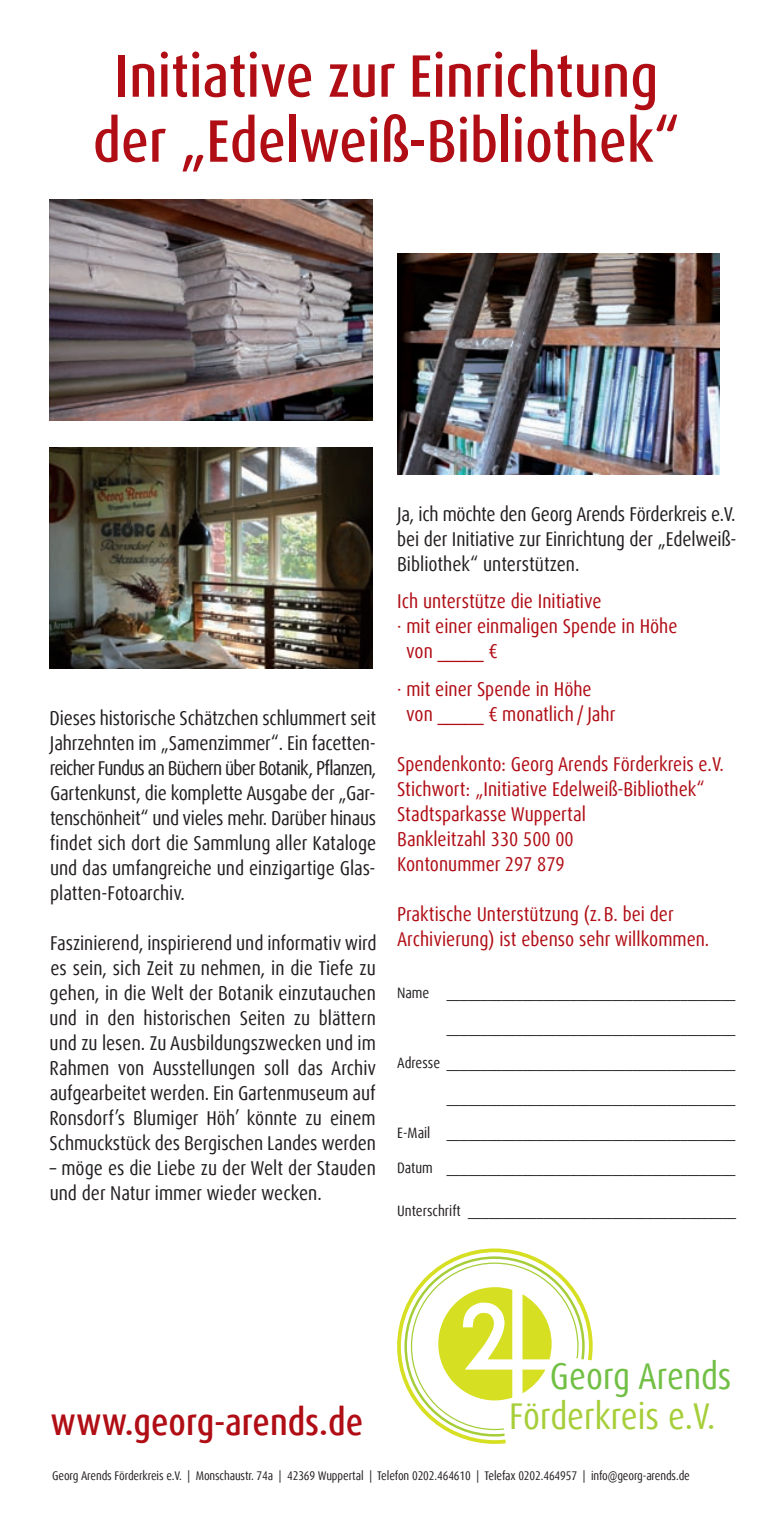
<style>
.page{position:relative;width:773px;height:1517px;background:#fff}
.page>*{position:absolute;margin:0;border:0;box-sizing:border-box;transform-origin:0 0}
.t1{font:500 condensed 60px/65px "Dax Offc";color:#b00d15;text-align:center}
.t2{font:500 condensed 37.5px "Dax Offc";color:#b00d15}
.t3{font:condensed 37.25px "Dax Offc";color:#a6ce39}
.t4{font:condensed 37.25px "Dax Offc";color:#71bf44}
.t5{font:condensed 20px/25px "Dax Offc";color:#231f20;text-align:justify}
.t6{font:condensed 20px/25px "Dax Offc";color:#b00d15}
.t7{font:condensed 15px "Dax Offc";color:#231f20}
.t8{font:condensed 12.5px "Dax Offc";letter-spacing:-.01em;color:#231f20}
</style>
<div class="page">
<svg style="left:397px;top:1248px;width:196px;height:196px"></svg>
<img style="left:50px;top:200px;width:322px;height:220px">
<img style="left:50px;top:448px;width:322px;height:221px">
<img style="left:397px;top:254px;width:322px;height:221px">
<h1 class="t1" style="left:93px;top:43px;width:588px">Initiative zur Einrichtung der „Edelweiß-Bibliothek“</h1>
<p class="t5" style="left:50px;top:705px;width:328px">Dieses historische Schätzchen schlummert seit Jahrzehnten im „Samenzimmer“. Ein facetten&shy;reicher Fundus an Büchern über Botanik, Pflanzen, Gartenkunst, die komplette Ausgabe der „Gar&shy;tenschönheit“ und vieles mehr. Darüber hinaus findet sich dort die Sammlung aller Kataloge und das umfangreiche und einzigartige Glas&shy;platten-Fotoarchiv.</p>
<p class="t5" style="left:49px;top:930px;width:328px">Faszinierend, inspirierend und informativ wird es sein, sich Zeit zu nehmen, in die Tiefe zu gehen, in die Welt der Botanik einzutauchen und in den historischen Seiten zu blättern und zu lesen. Zu Ausbildungszwecken und im Rahmen von Ausstellungen soll das Archiv aufgearbeitet werden. Ein Gartenmuseum auf Ronsdorf’s Blumiger Höh’ könnte zu einem Schmuckstück des Bergischen Landes werden</p>
<p class="t5" style="left:50px;top:1155px;width:327px">– möge es die Liebe zu der Welt der Stauden und der Natur immer wieder wecken.</p>
<p class="t5" style="left:397px;top:501px;width:341px">Ja, ich möchte den Georg Arends Förderkreis e.V. bei der Initiative zur Einrichtung der „Edelweiß-Bibliothek“ unterstützen.</p>
<p class="t6" style="left:397px;top:588px;width:206px">Ich unterstütze die Initiative</p>
<p class="t6" style="left:397px;top:613px;width:282px">· mit einer einmaligen Spende in Höhe</p>
<p class="t6" style="left:406px;top:638px;width:93px">von _____ €</p>
<p class="t6" style="left:406px;top:676px;width:211px;text-indent:-9px">· mit einer Spende in Höhe von _____ € monatlich / Jahr</p>
<p class="t6" style="left:397px;top:751px;width:328px">Spendenkonto: Georg Arends Förderkreis e.V.<br>Stichwort: „Initiative Edelweiß-Bibliothek“ Stadtsparkasse Wuppertal<br>Bankleitzahl 330 500 00<br>Kontonummer 297 879</p>
<p class="t6" style="left:397px;top:901px;width:314px">Praktische Unterstützung (z.B. bei der<br>Archivierung) ist ebenso sehr willkommen.</p>
<p class="t7" style="left:397px;top:983px;width:340px">Name __________________________________________</p>
<p class="t7" style="left:446px;top:1018px;width:290px">__________________________________________</p>
<p class="t7" style="left:397px;top:1053px;width:340px">Adresse __________________________________________</p>
<p class="t7" style="left:446px;top:1088px;width:290px">__________________________________________</p>
<p class="t7" style="left:397px;top:1123px;width:340px">E-Mail __________________________________________</p>
<p class="t7" style="left:397px;top:1158px;width:340px">Datum __________________________________________</p>
<p class="t7" style="left:397px;top:1200px;width:340px">Unterschrift _______________________________________</p>
<h3 class="t4" style="left:549px;top:1352px;width:183px">Georg Arends</h3>
<h3 class="t3" style="left:509px;top:1391px;width:207px">Förderkreis e.V.</h3>
<h2 class="t2" style="left:51px;top:1398px;width:314px">www.georg-arends.de</h2>
<p class="t8" style="left:52px;top:1467px;width:639px">Georg Arends Förderkreis e.V. | Monschaustr. 74a | 42369 Wuppertal | Telefon 0202.464610 | Telefax 0202.464957 | info@georg-arends.de</p>
</div>
